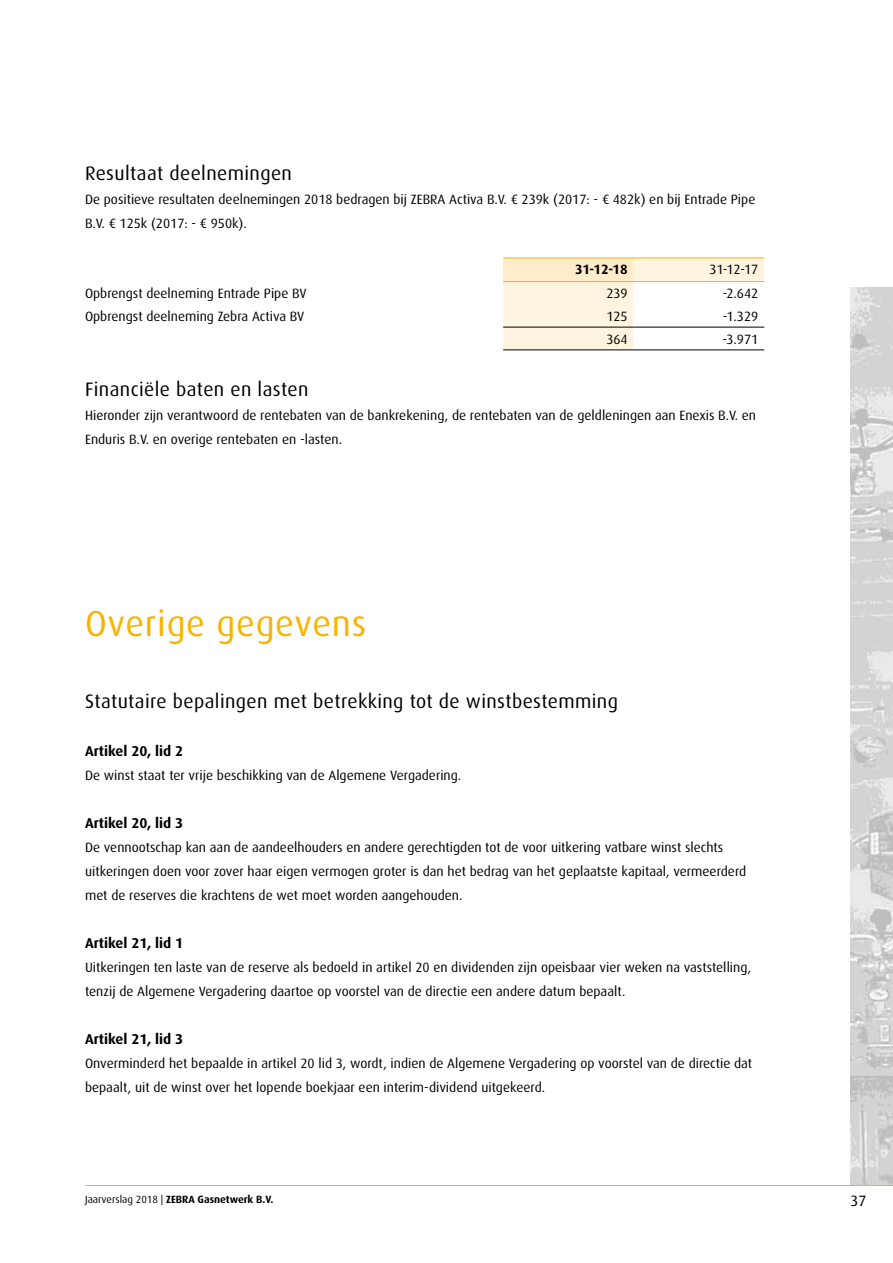
<style>
.page{position:relative;width:893px;height:1263px;background:#fff}
.page>*{position:absolute;margin:0;border:0;box-sizing:border-box;transform-origin:0 0}
.t1{font:36px "Dax";letter-spacing:.02em;color:#f8b400}
.t2{font:19.5px "Dax";letter-spacing:.02em;color:#000}
.t3{font:15px "Dax";color:#000}
.t4{font:700 14.25px "Dax";color:#000}
.t5{font:13.5px/24px "Dax";color:#000}
.t6{font:700 13.5px "Dax";color:#000}
.t7{font:700 10.5px "Dax";color:#000}
.s1{font-weight:400}
</style>
<div class="page">
<img style="left:850px;top:288px;width:43px;height:897px">
<hr style="left:86px;top:1185px;width:807px;height:1px;background:#f8b400">
<svg style="left:503px;top:259px;width:261px;height:90px"></svg>
<hr style="left:503px;top:349px;width:131px;height:1px;background:#000">
<hr style="left:634px;top:349px;width:130px;height:1px;background:#000">
<hr style="left:503px;top:327px;width:131px;height:1px;background:#000">
<hr style="left:634px;top:327px;width:130px;height:1px;background:#000">
<hr style="left:503px;top:258px;width:131px;height:1px;background:#f8b400">
<hr style="left:634px;top:258px;width:130px;height:1px;background:#f8b400">
<hr style="left:503px;top:281px;width:131px;height:1px;background:#f8b400">
<hr style="left:634px;top:281px;width:130px;height:1px;background:#f8b400">
<h2 class="t2" style="left:85px;top:162px;width:208px">Resultaat deelnemingen</h2>
<p class="t5" style="left:85px;top:187px;width:672px">De positieve resultaten deelnemingen 2018 bedragen bij ZEBRA Activa B.V. € 239k (2017: - € 482k) en bij Entrade Pipe<br>B.V. € 125k (2017: - € 950k).</p>
<p class="t6" style="left:575px;top:262px;width:54px">31-12-18</p>
<p class="t5" style="left:709px;top:258px;width:50px">31-12-17</p>
<p class="t5" style="left:85px;top:282px;width:223px">Opbrengst deelneming Entrade Pipe BV</p>
<p class="t5" style="left:606px;top:282px;width:23px">239</p>
<p class="t5" style="left:723px;top:282px;width:37px">-2.642</p>
<p class="t5" style="left:85px;top:305px;width:221px">Opbrengst deelneming Zebra Activa BV</p>
<p class="t5" style="left:606px;top:305px;width:23px">125</p>
<p class="t5" style="left:723px;top:305px;width:37px">-1.329</p>
<p class="t5" style="left:606px;top:327px;width:23px">364</p>
<p class="t5" style="left:723px;top:327px;width:37px">-3.971</p>
<h2 class="t2" style="left:85px;top:378px;width:225px">Financiële baten en lasten</h2>
<p class="t5" style="left:85px;top:403px;width:673px">Hieronder zijn verantwoord de rentebaten van de bankrekening, de rentebaten van de geldleningen aan Enexis B.V. en<br>Enduris B.V. en overige rentebaten en -lasten.</p>
<h1 class="t1" style="left:85px;top:603px;width:283px">Overige gegevens</h1>
<h2 class="t2" style="left:85px;top:690px;width:534px">Statutaire bepalingen met betrekking tot de winstbestemming</h2>
<p class="t4" style="left:85px;top:743px;width:100px">Artikel 20, lid 2</p>
<p class="t5" style="left:85px;top:763px;width:378px">De winst staat ter vrije beschikking van de Algemene Vergadering.</p>
<p class="t4" style="left:85px;top:815px;width:100px">Artikel 20, lid 3</p>
<p class="t5" style="left:85px;top:835px;width:663px">De vennootschap kan aan de aandeelhouders en andere gerechtigden tot de voor uitkering vatbare winst slechts uitkeringen doen voor zover haar eigen vermogen groter is dan het bedrag van het geplaatste kapitaal, vermeerderd met de reserves die krachtens de wet moet worden aangehouden.</p>
<p class="t4" style="left:85px;top:935px;width:100px">Artikel 21, lid 1</p>
<p class="t5" style="left:85px;top:955px;width:668px">Uitkeringen ten laste van de reserve als bedoeld in artikel 20 en dividenden zijn opeisbaar vier weken na vaststelling, tenzij de Algemene Vergadering daartoe op voorstel van de directie een andere datum bepaalt.</p>
<p class="t4" style="left:85px;top:1031px;width:100px">Artikel 21, lid 3</p>
<p class="t5" style="left:85px;top:1051px;width:669px">Onverminderd het bepaalde in artikel 20 lid 3, wordt, indien de Algemene Vergadering op voorstel van de directie dat bepaalt, uit de winst over het lopende boekjaar een interim-dividend uitgekeerd.</p>
<p class="t7" style="left:85px;top:1193px;width:190px"><span class="s1">Jaarverslag 2018 |</span> ZEBRA Gasnetwerk B.V.</p>
<p class="t3" style="left:850px;top:1193px;width:17px">37</p>
</div>
